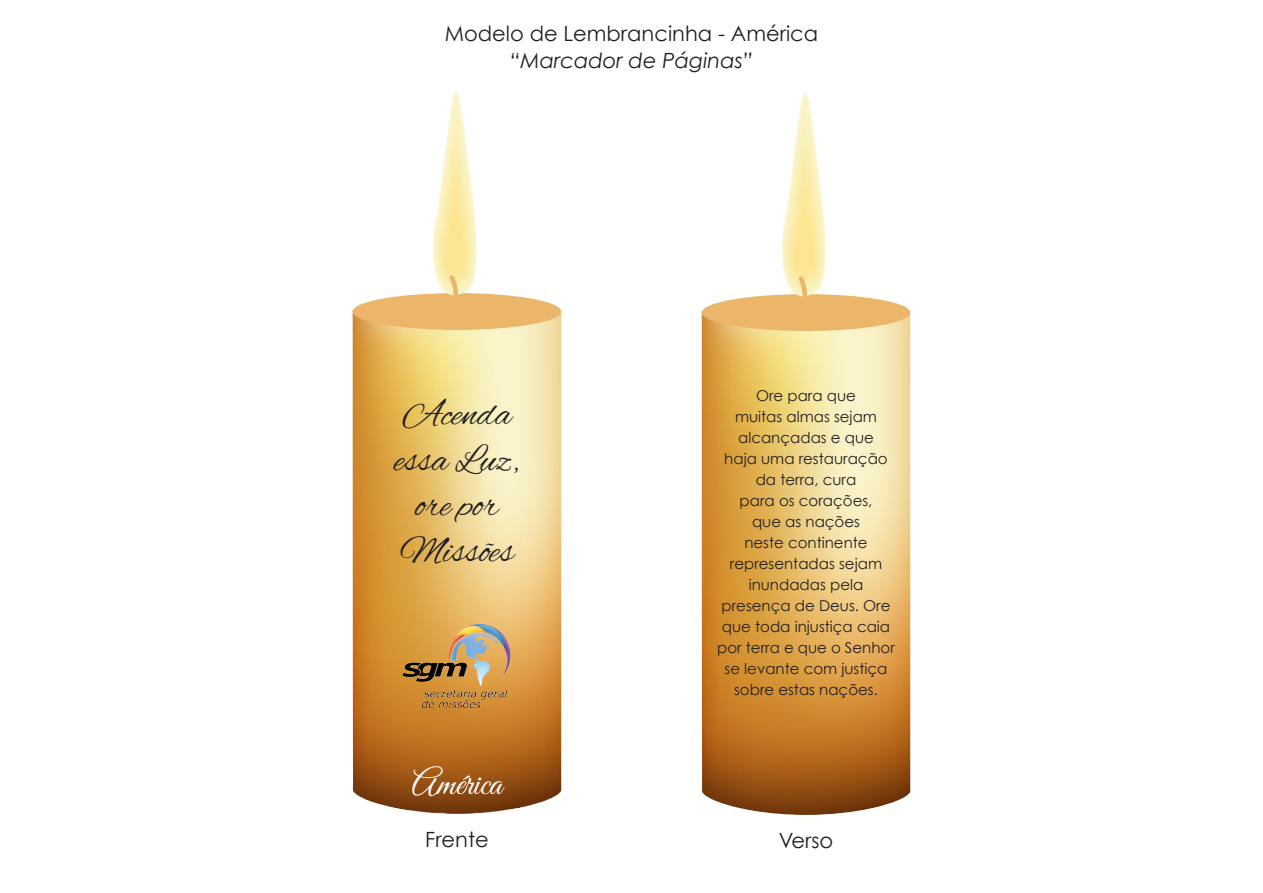
<style>
.page{position:relative;width:1263px;height:893px;background:#fff}
.page>*{position:absolute;margin:0;border:0;box-sizing:border-box;transform-origin:0 0}
.t1{font:38.1px/45.8px "Alex Brush";color:#231f20;text-align:center}
.t2{font:36px "Great Vibes";color:#fff}
.t3{font:21px "Century Gothic";color:#231f20}
.t4{font:italic 21px "Century Gothic";color:#231f20}
.t5{font:15px/21px "Century Gothic";color:#231f20;text-align:center}
</style>
<div class="page">
<img style="left:353px;top:330px;width:208px;height:484px">
<svg style="left:353px;top:92px;width:208px;height:238px"></svg>
<img style="left:702px;top:331px;width:208px;height:484px">
<svg style="left:702px;top:93px;width:208px;height:238px"></svg>
<img style="left:401px;top:622px;width:112px;height:87px">
<p class="t3" style="left:445px;top:20px;width:375px">Modelo de Lembrancinha - América</p>
<p class="t4" style="left:510px;top:46px;width:245px">“Marcador de Páginas”</p>
<p class="t1" style="left:395px;top:393px;width:125px">Acenda essa Luz, ore por<br>Missões</p>
<p class="t2" style="left:412px;top:763px;width:92px">América</p>
<p class="t3" style="left:425px;top:826px;width:65px">Frente</p>
<p class="t5" style="left:717px;top:385px;width:179px">Ore para que<br>muitas almas sejam alcançadas e que<br>haja uma restauração da terra, cura<br>para os corações,<br>que as nações<br>neste continente representadas sejam inundadas pela presença de Deus. Ore que toda injustiça caia por terra e que o Senhor se levante com justiça sobre estas nações.</p>
<p class="t3" style="left:779px;top:827px;width:56px">Verso</p>
</div>
